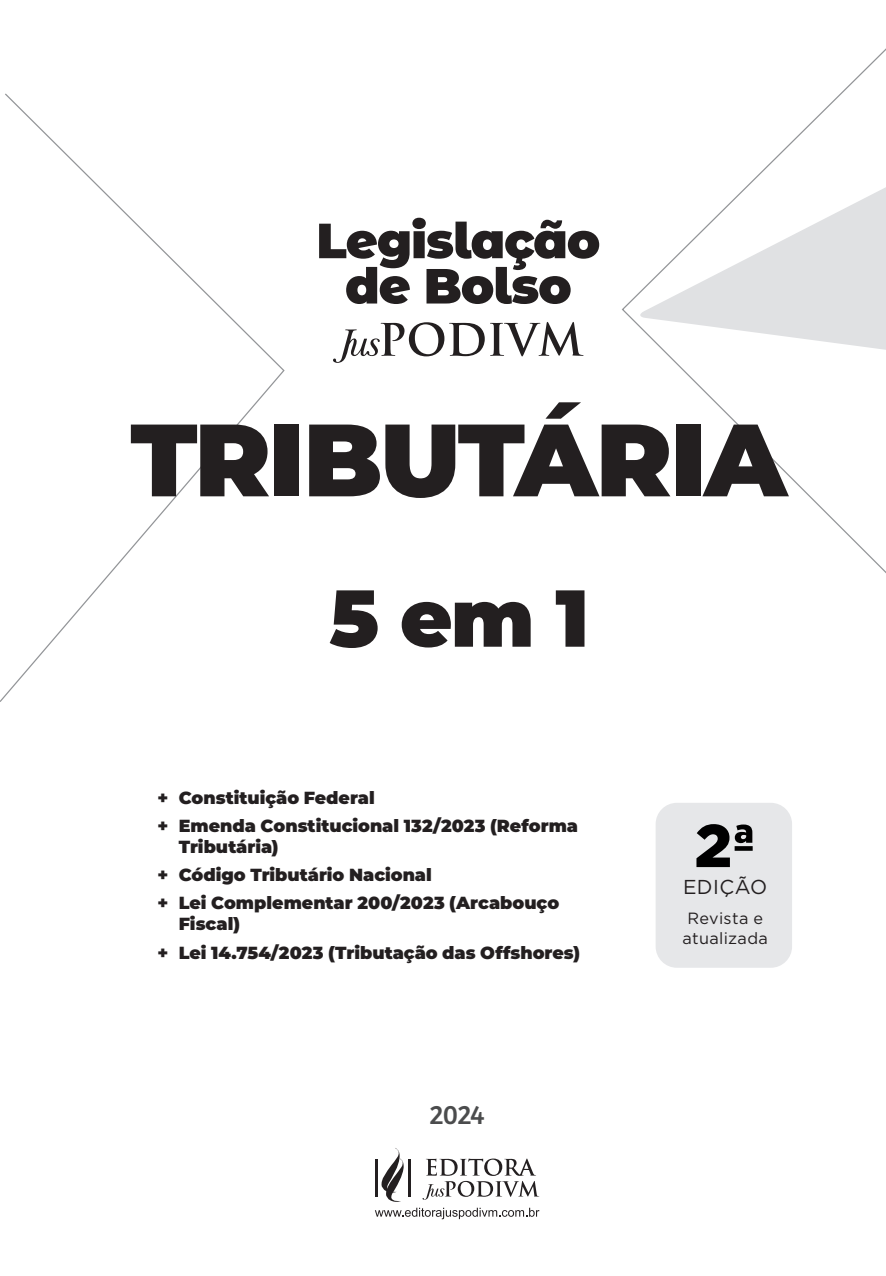
<style>
.page{position:relative;width:886px;height:1276px;background:#fff}
.page>*{position:absolute;margin:0;border:0;box-sizing:border-box;transform-origin:0 0}
.t1{font:900 102.5px "Montserrat";letter-spacing:-.02em;color:#231f20}
.t2{font:900 80.5px "Montserrat";color:#231f20}
.t3{font:900 60.25px "Gotham";color:#000}
.t4{font:27.5px "Bree";color:#4b4c4d}
.t5{font:20px "Gotham";letter-spacing:.02em;color:#231f20}
.t6{font:900 17.5px/21px "Montserrat";color:#231f20}
.t7{font:16.25px/19.5px "Gotham";letter-spacing:.02em;color:#231f20;text-align:center}
</style>
<div class="page">
<svg style="left:0;top:93px;width:285px;height:609px"></svg>
<svg style="left:622px;top:48px;width:264px;height:772px"></svg>
<svg style="left:333px;top:322px;width:250px;height:41px"></svg>
<svg style="left:319px;top:218px;width:280px;height:86px"></svg>
<svg style="left:375px;top:1148px;width:164px;height:71px"></svg>
<div style="left:656px;top:803px;width:136px;height:164px;background:#e6e7e9;border-radius:21px"></div>
<p class="t1" style="left:130px;top:383px;width:658px">TRIBUTÁRIA</p>
<p class="t2" style="left:329px;top:557px;width:261px">5 em 1</p>
<p class="t6" style="left:157px;top:786px;width:219px">+ Constituição Federal</p>
<p class="t6" style="left:179px;top:814px;width:401px;text-indent:-21px">+ Emenda Constitucional 132/2023 (Reforma<br>Tributária)</p>
<p class="t6" style="left:157px;top:863px;width:276px">+ Código Tributário Nacional</p>
<p class="t6" style="left:179px;top:891px;width:382px;text-indent:-21px">+ Lei Complementar 200/2023 (Arcabouço<br>Fiscal)</p>
<p class="t6" style="left:157px;top:940px;width:424px">+ Lei 14.754/2023 (Tributação das Offshores)</p>
<p class="t4" style="left:429px;top:1098px;width:57px">2024</p>
<p class="t3" style="left:694px;top:804px;width:63px">2ª</p>
<p class="t5" style="left:683px;top:875px;width:86px">EDIÇÃO</p>
<p class="t7" style="left:682px;top:908px;width:87px">Revista e atualizada</p>
</div>
